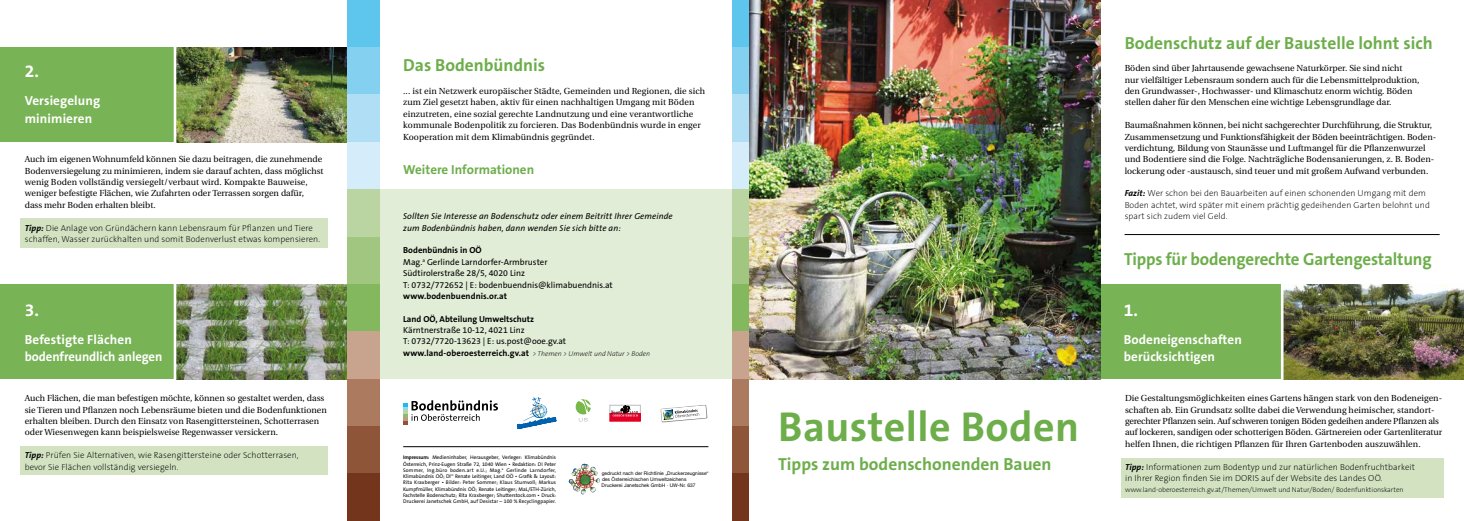
<style>
.page{position:relative;width:1464px;height:521px;background:#fff}
.page>*{position:absolute;margin:0;border:0;box-sizing:border-box;transform-origin:0 0}
.t1{font:700 42px "The Sans B7";letter-spacing:.01em;color:#6dae4b}
.t2{font:700 17.5px "The Sans B7";color:#6dae4b}
.t3{font:700 17.5px "The Sans B7";color:#fff}
.t4{font:700 13.12px/17.1px "The Sans B7";letter-spacing:.005em;color:#fff}
.t5{font:700 13.12px "The Sans B7";color:#6dae4b}
.t6{font:8.75px/11.4px "Heuristica";color:#000}
.t7{font:200 8.75px/11.4px "The Sans B2";letter-spacing:.01em;color:#000}
.t8{font:8.75px/11.4px "The Sans B5 Plain";color:#000}
.t9{font:700 8.75px "The Sans B7";color:#000}
.t10{font:italic 8.75px/11.4px "The Sans B5 Plain";letter-spacing:.01em;color:#000}
.t11{font:200 7px "The Sans B2";color:#000}
.t12{font:5.25px/6.3px "The Sans B5 Plain";letter-spacing:.01em;color:#000;text-align:justify}
.t13{font:4.9px/6px "Helvetica Neue";color:#000}
.s1{font-family:"The Sans B7";font-weight:700;font-style:italic}
.s2{font-family:"The Sans B2";font-weight:200;font-style:italic;font-size:7px}
.s3{font-family:"The Sans B7";font-weight:700}
</style>
<div class="page">
<hr style="left:403px;top:446px;width:305px;height:1px;background:#000">
<img style="left:660px;top:405px;width:48px;height:18px">
<svg style="left:661px;top:405px;width:45px;height:17px"></svg>
<svg style="left:517px;top:396px;width:39px;height:33px"></svg>
<div style="left:610px;top:405px;width:30px;height:8px;border:1px solid #bbbdbe"></div>
<svg style="left:612px;top:416px;width:26px;height:3px"></svg>
<div style="left:610px;top:413px;width:30px;height:8px;border:1px solid #e20026"></div>
<svg style="left:611px;top:405px;width:27px;height:11px"></svg>
<svg style="left:575px;top:399px;width:16px;height:22px"></svg>
<svg style="left:577px;top:464px;width:7px;height:9px"></svg>
<svg style="left:403px;top:400px;width:95px;height:24px"></svg>
<div style="left:0;top:47px;width:363px;height:95px;background:#78b355"></div>
<div style="left:371px;top:189px;width:364px;height:190px;background:#e2edd7"></div>
<div style="left:0;top:284px;width:347px;height:95px;background:#78b355"></div>
<img style="left:176px;top:47px;width:171px;height:95px">
<img style="left:176px;top:284px;width:171px;height:95px">
<div style="left:1100px;top:284px;width:363px;height:95px;background:#78b355"></div>
<img style="left:1283px;top:284px;width:180px;height:95px">
<hr style="left:1124px;top:234px;width:315px;height:1px;background:#000">
<img style="left:748px;top:0;width:352px;height:379px">
<hr style="left:174px;top:270px;width:2px;height:124px;background:#fff">
<hr style="left:174px;top:35px;width:2px;height:124px;background:#fff">
<hr style="left:1280px;top:272px;width:3px;height:115px;background:#fff">
<div style="left:732px;top:0;width:16px;height:49px;background:#5ec5ed"></div>
<div style="left:732px;top:47px;width:16px;height:49px;background:#84d0f0"></div>
<div style="left:732px;top:95px;width:16px;height:48px;background:#b0dff5"></div>
<div style="left:732px;top:142px;width:16px;height:48px;background:#d5edfa"></div>
<div style="left:732px;top:189px;width:16px;height:49px;background:#bad5a2"></div>
<div style="left:732px;top:237px;width:16px;height:48px;background:#a0c680"></div>
<div style="left:732px;top:284px;width:16px;height:48px;background:#83b85f"></div>
<div style="left:732px;top:332px;width:16px;height:48px;background:#c8a38d"></div>
<div style="left:732px;top:379px;width:16px;height:48px;background:#ac7a5f"></div>
<div style="left:732px;top:426px;width:16px;height:49px;background:#8f5538"></div>
<div style="left:732px;top:474px;width:16px;height:47px;background:#73361d"></div>
<div style="left:347px;top:0;width:32px;height:49px;background:#5ec5ed"></div>
<div style="left:347px;top:47px;width:32px;height:49px;background:#84d0f0"></div>
<div style="left:347px;top:95px;width:32px;height:48px;background:#b0dff5"></div>
<div style="left:347px;top:142px;width:32px;height:48px;background:#d5edfa"></div>
<div style="left:347px;top:189px;width:32px;height:49px;background:#bad5a2"></div>
<div style="left:347px;top:237px;width:32px;height:48px;background:#a0c680"></div>
<div style="left:347px;top:284px;width:32px;height:48px;background:#83b85f"></div>
<div style="left:347px;top:332px;width:32px;height:48px;background:#c8a38d"></div>
<div style="left:347px;top:379px;width:32px;height:48px;background:#ac7a5f"></div>
<div style="left:347px;top:426px;width:32px;height:49px;background:#8f5538"></div>
<div style="left:347px;top:474px;width:32px;height:47px;background:#73361d"></div>
<div style="left:20px;top:219px;width:308px;height:29px;background:#d3e3c2"></div>
<div style="left:1120px;top:458px;width:323px;height:40px;background:#d3e3c2"></div>
<div style="left:20px;top:446px;width:308px;height:29px;background:#d3e3c2"></div>
<h2 class="t3" style="left:25px;top:62px;width:16px">2.</h2>
<h3 class="t4" style="left:25px;top:93px;width:77px">Versiegelung minimieren</h3>
<p class="t6" style="left:25px;top:154px;width:300px">Auch im eigenen Wohnumfeld können Sie dazu beitragen, die zunehmende Bodenversiegelung zu minimieren, indem sie darauf achten, dass möglichst wenig Boden vollständig versiegelt/verbaut wird. Kompakte Bauweise, weniger befestigte Flächen, wie Zufahrten oder Terrassen sorgen dafür, dass mehr Boden erhalten bleibt.</p>
<p class="t7" style="left:25px;top:222px;width:297px"><span class="s1">Tipp:</span> Die Anlage von Gründächern kann Lebensraum für Pflanzen und Tiere schaffen, Wasser zurückhalten und somit Bodenverlust etwas kompensieren.</p>
<h2 class="t3" style="left:25px;top:301px;width:16px">3.</h2>
<h3 class="t4" style="left:25px;top:332px;width:139px">Befestigte Flächen bodenfreundlich anlegen</h3>
<p class="t6" style="left:25px;top:393px;width:303px">Auch Flächen, die man befestigen möchte, können so gestaltet werden, dass sie Tieren und Pflanzen noch Lebensräume bieten und die Bodenfunktionen erhalten bleiben. Durch den Einsatz von Rasengittersteinen, Schotterrasen oder Wiesenwegen kann beispielsweise Regenwasser versickern.</p>
<p class="t7" style="left:25px;top:450px;width:275px"><span class="s1">Tipp:</span> Prüfen Sie Alternativen, wie Rasengittersteine oder Schotterrasen, bevor Sie Flächen vollständig versiegeln.</p>
<h2 class="t2" style="left:403px;top:56px;width:143px">Das Bodenbündnis</h2>
<p class="t6" style="left:403px;top:85px;width:303px">... ist ein Netzwerk europäischer Städte, Gemeinden und Regionen, die sich zum Ziel gesetzt haben, aktiv für einen nachhaltigen Umgang mit Böden einzutreten, eine sozial gerechte Landnutzung und eine verantwortliche kommunale Bodenpolitik zu forcieren. Das Bodenbündnis wurde in enger Kooperation mit dem Klimabündnis gegründet.</p>
<h3 class="t5" style="left:403px;top:162px;width:132px">Weitere Informationen</h3>
<p class="t10" style="left:403px;top:211px;width:271px">Sollten Sie Interesse an Bodenschutz oder einem Beitritt Ihrer Gemeinde zum Bodenbündnis haben, dann wenden Sie sich bitte an:</p>
<p class="t9" style="left:403px;top:246px;width:80px">Bodenbündnis in OÖ</p>
<p class="t8" style="left:403px;top:256px;width:211px">Mag.<sup>a</sup> Gerlinde Larndorfer-Armbruster<br>Südtirolerstraße 28/5, 4020 Linz<br>T: 0732/772652 | E: bodenbuendnis@klimabuendnis.at</p>
<p class="t9" style="left:403px;top:291px;width:105px">www.bodenbuendnis.or.at</p>
<p class="t9" style="left:403px;top:314px;width:132px">Land OÖ, Abteilung Umweltschutz</p>
<p class="t8" style="left:403px;top:325px;width:164px">Kärntnerstraße 10-12, 4021 Linz<br>T: 0732/7720-13623 | E: us.post@ooe.gv.at</p>
<p class="t9" style="left:403px;top:348px;width:248px">www.land-oberoesterreich.gv.at <span class="s2">&gt; Themen &gt; Umwelt und Natur &gt; Boden</span></p>
<p class="t12" style="left:403px;top:454px;width:154px"><span class="s3">Impressum:</span> Medieninhaber, Herausgeber, Verleger: Klimabündnis Österreich, Prinz-Eugen Straße 72, 1040 Wien • Redaktion: DI Peter Sommer, Ing.büro boden.art e.U.; Mag.<sup>a</sup> Gerlinde Larndorfer, Klimabündnis OÖ; DI<sup>in</sup> Renate Leitinger, Land OÖ • Grafik &amp; Layout:<br>Rita Kraxberger • Bilder: Peter Sommer; Klaus Stumvoll; Markus Kumpfmüller, Klimabündnis OÖ; Renate Leitinger; MaL/ETH-Zürich, Fachstelle Bodenschutz; Rita Kraxberger; Shutterstock.com • Druck:<br>Druckerei Janetschek GmbH, auf Desistar – 100 % Recyclingpapier.</p>
<p class="t13" style="left:601px;top:470px;width:108px">gedruckt nach der Richtlinie „Druckerzeugnisse“ des Österreichischen Umweltzeichens<br>Druckerei Janetschek GmbH · UW-Nr. 637</p>
<h1 class="t1" style="left:778px;top:404px;width:302px">Baustelle Boden</h1>
<h2 class="t2" style="left:778px;top:454px;width:275px">Tipps zum bodenschonenden Bauen</h2>
<h2 class="t2" style="left:1124px;top:33px;width:309px">Bodenschutz auf der Baustelle lohnt sich</h2>
<p class="t6" style="left:1124px;top:63px;width:296px">Böden sind über Jahrtausende gewachsene Naturkörper. Sie sind nicht<br>nur vielfältiger Lebensraum sondern auch für die Lebensmittelproduktion, den Grundwasser-, Hochwasser- und Klimaschutz enorm wichtig. Böden stellen daher für den Menschen eine wichtige Lebensgrundlage dar.</p>
<p class="t6" style="left:1124px;top:120px;width:313px">Baumaßnahmen können, bei nicht sachgerechter Durchführung, die Struktur, Zusammensetzung und Funktionsfähigkeit der Böden beeinträchtigen. Boden&shy;verdichtung, Bildung von Staunässe und Luftmangel für die Pflanzenwurzel und Bodentiere sind die Folge. Nachträgliche Bodensanierungen, z. B. Boden&shy;lockerung oder -austausch, sind teuer und mit großem Aufwand verbunden.</p>
<p class="t7" style="left:1124px;top:188px;width:307px"><span class="s1">Fazit:</span> Wer schon bei den Bauarbeiten auf einen schonenden Umgang mit dem<br>Boden achtet, wird später mit einem prächtig gedeihenden Garten belohnt und spart sich zudem viel Geld.</p>
<h2 class="t2" style="left:1124px;top:249px;width:309px">Tipps für bodengerechte Gartengestaltung</h2>
<h2 class="t3" style="left:1123px;top:301px;width:16px">1.</h2>
<h3 class="t4" style="left:1123px;top:332px;width:119px">Bodeneigenschaften berücksichtigen</h3>
<p class="t6" style="left:1125px;top:393px;width:319px">Die Gestaltungsmöglichkeiten eines Gartens hängen stark von den Bodeneigen&shy;schaften ab. Ein Grundsatz sollte dabei die Verwendung heimischer, standort&shy;gerechter Pflanzen sein. Auf schweren tonigen Böden gedeihen andere Pflanzen als auf lockeren, sandigen oder schotterigen Böden. Gärtnereien oder Gartenliteratur helfen Ihnen, die richtigen Pflanzen für Ihren Gartenboden auszuwählen.</p>
<p class="t7" style="left:1125px;top:461px;width:291px"><span class="s1">Tipp:</span> Informationen zum Bodentyp und zur natürlichen Bodenfruchtbarkeit in Ihrer Region finden Sie im DORIS auf der Website des Landes OÖ.</p>
<p class="t11" style="left:1125px;top:486px;width:280px">www.land-oberoesterreich.gv.at/Themen/Umwelt und Natur/Boden/ Bodenfunktionskarten</p>
</div>
